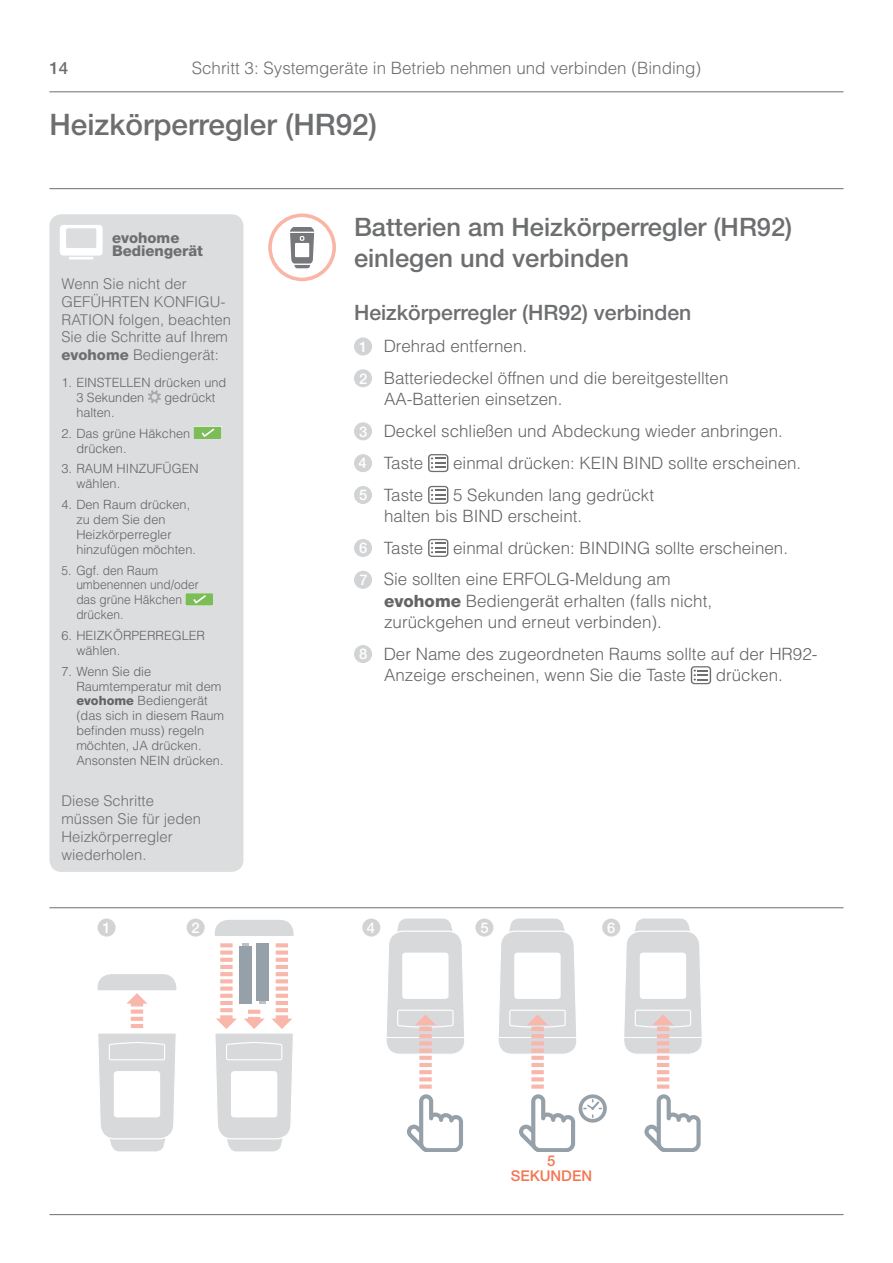
<style>
.page{position:relative;width:893px;height:1263px;background:#fff}
.page>*{position:absolute;margin:0;border:0;box-sizing:border-box;transform-origin:0 0}
.t1{font:500 29.7px "Helvetica Neue";color:#6d6e70}
.t2{font:500 25.5px/31.8px "Helvetica Neue";color:#6d6e70}
.t3{font:500 21.15px "Helvetica Neue";color:#6d6e70}
.t4{font:300 16.95px/31.8px "Helvetica LT Std";color:#636466}
.t5{font:300 16.95px "Helvetica LT Std";color:#6d6e70}
.t6{font:500 16.95px "Helvetica Neue";color:#6d6e70}
.t7{font:300 14.85px/17.9px "Helvetica LT Std";color:#6d6e70}
.t8{font:800 14.85px/12.8px "Helvetica Neue";color:#6d6e70}
.t9{font:500 14.85px/14.9px "Helvetica Neue";color:#f47754;text-align:center}
.t10{font:500 14.7px "Helvetica Neue";color:#fff}
.t11{font:300 12.75px/14.9px "Helvetica LT Std";color:#636466}
.t12{font:300 12.75px/14.9px "Helvetica LT Std";color:#636466;scale:.94 1}
.s1{font-family:"Helvetica Neue";font-weight:800}
.s2{font-family:"Helvetica Neue";font-weight:500;font-size:14.7px;color:#fff}
</style>
<div class="page">
<div style="left:354px;top:337px;width:18px;height:19px;background:#d1d3d4;border-radius:50%"></div>
<div style="left:354px;top:369px;width:18px;height:18px;background:#d1d3d4;border-radius:50%"></div>
<div style="left:354px;top:422px;width:18px;height:18px;background:#d1d3d4;border-radius:50%"></div>
<div style="left:354px;top:454px;width:18px;height:18px;background:#d1d3d4;border-radius:50%"></div>
<svg style="left:428px;top:454px;width:20px;height:18px"></svg>
<div style="left:354px;top:486px;width:18px;height:18px;background:#d1d3d4;border-radius:50%"></div>
<svg style="left:428px;top:486px;width:20px;height:18px"></svg>
<div style="left:354px;top:539px;width:18px;height:18px;background:#d1d3d4;border-radius:50%"></div>
<svg style="left:428px;top:539px;width:20px;height:18px"></svg>
<div style="left:354px;top:571px;width:18px;height:18px;background:#d1d3d4;border-radius:50%"></div>
<div style="left:354px;top:645px;width:18px;height:18px;background:#d1d3d4;border-radius:50%"></div>
<svg style="left:690px;top:666px;width:21px;height:18px"></svg>
<div style="left:49px;top:214px;width:194px;height:658px;background:#dcddde;border-radius:12px"></div>
<svg style="left:148px;top:390px;width:13px;height:13px"></svg>
<svg style="left:194px;top:427px;width:27px;height:12px"></svg>
<svg style="left:185px;top:593px;width:28px;height:13px"></svg>
<div style="left:60px;top:225px;width:43px;height:31px;background:#fff;border-radius:3px"></div>
<div style="left:66px;top:228px;width:30px;height:20px;background:#dcddde;border-radius:2px"></div>
<hr style="left:69px;top:257px;width:24px;height:3px;background:#fff">
<svg style="left:268px;top:214px;width:68px;height:67px"></svg>
<svg style="left:215px;top:920px;width:79px;height:16px"></svg>
<svg style="left:385px;top:908px;width:81px;height:244px"></svg>
<svg style="left:622px;top:908px;width:80px;height:244px"></svg>
<svg style="left:213px;top:943px;width:82px;height:273px"></svg>
<svg style="left:497px;top:908px;width:109px;height:244px"></svg>
<svg style="left:98px;top:974px;width:79px;height:178px"></svg>
<div style="left:98px;top:919px;width:18px;height:18px;background:#d1d3d4;border-radius:50%"></div>
<div style="left:187px;top:919px;width:18px;height:18px;background:#d1d3d4;border-radius:50%"></div>
<div style="left:362px;top:919px;width:18px;height:18px;background:#d1d3d4;border-radius:50%"></div>
<div style="left:475px;top:919px;width:18px;height:18px;background:#d1d3d4;border-radius:50%"></div>
<div style="left:602px;top:919px;width:18px;height:18px;background:#d1d3d4;border-radius:50%"></div>
<hr style="left:49px;top:188px;width:794px;height:1px;background:#6d6e70">
<hr style="left:49px;top:1214px;width:794px;height:1px;background:#6d6e70">
<hr style="left:49px;top:907px;width:794px;height:1px;background:#6d6e70">
<hr style="left:49px;top:92px;width:794px;height:1px;background:#6d6e70">
<p class="t6" style="left:49px;top:62px;width:20px">14</p>
<p class="t5" style="left:192px;top:61px;width:511px">Schritt 3: Systemgeräte in Betrieb nehmen und verbinden (Binding)</p>
<h1 class="t1" style="left:49px;top:114px;width:329px">Heizkörperregler (HR92)</h1>
<p class="t8" style="left:112px;top:233px;width:93px">evohome<br>Bediengerät</p>
<p class="t7" style="left:61px;top:276px;width:171px">Wenn Sie nicht der<br>GEFÜHRTEN KONFIGU-<br>RATION folgen, beachten<br>Sie die Schritte auf Ihrem <span class="s1">evohome</span> Bediengerät:</p>
<p class="t11" style="left:76px;top:376px;width:151px;text-indent:-15px">1. EINSTELLEN drücken und<br>3 Sekunden</p>
<p class="t11" style="left:164px;top:391px;width:52px">gedrückt</p>
<p class="t11" style="left:76px;top:406px;width:40px">halten.</p>
<p class="t11" style="left:76px;top:427px;width:115px;text-indent:-15px">2. Das grüne Häkchen drücken.</p>
<p class="t11" style="left:76px;top:463px;width:124px;text-indent:-15px">3. RAUM HINZUFÜGEN wählen.</p>
<p class="t11" style="left:76px;top:498px;width:121px;text-indent:-15px">4. Den Raum drücken, zu dem Sie den<br>Heizkörperregler hinzufügen möchten.</p>
<p class="t12" style="left:76px;top:564px;width:132px;text-indent:-15px">5. Ggf. den Raum umbenennen und/oder das grüne Häkchen drücken.</p>
<p class="t11" style="left:76px;top:629px;width:130px;text-indent:-15px">6. HEIZKÖRPERREGLER wählen.</p>
<p class="t11" style="left:76px;top:665px;width:149px;text-indent:-15px">7. Wenn Sie die<br>Raumtemperatur mit dem <span class="s1">evohome</span> Bediengerät (das sich in diesem Raum befinden muss) regeln möchten, JA drücken.<br>Ansonsten NEIN drücken.</p>
<p class="t7" style="left:61px;top:794px;width:141px">Diese Schritte müssen Sie für jeden<br>Heizkörperregler wiederholen.</p>
<h2 class="t2" style="left:354px;top:213px;width:440px">Batterien am Heizkörperregler (HR92) einlegen und verbinden</h2>
<p class="t3" style="left:354px;top:305px;width:339px">Heizkörperregler (HR92) verbinden</p>
<p class="t4" style="left:359px;top:332px;width:371px"><span class="s2">1</span> Drehrad entfernen.<br><span class="s2">2</span> Batteriedeckel öffnen und die bereitgestellten</p>
<p class="t4" style="left:358px;top:385px;width:426px;text-indent:26px">AA-Batterien einsetzen.<br><span class="s2">3</span> Deckel schließen und Abdeckung wieder anbringen.<br><span class="s2">4</span> Taste</p>
<p class="t4" style="left:453px;top:448px;width:349px">einmal drücken: KEIN BIND sollte erscheinen.</p>
<p class="t4" style="left:384px;top:486px;width:271px;line-height:21.1px;text-indent:69px">5 Sekunden lang gedrückt halten bis BIND erscheint.</p>
<p class="t4" style="left:359px;top:533px;width:66px"><span class="s2">6</span> Taste</p>
<p class="t4" style="left:359px;top:480px;width:66px"><span class="s2">5</span> Taste</p>
<p class="t4" style="left:359px;top:533px;width:430px;text-indent:94px">einmal drücken: BINDING sollte erscheinen.<br><span class="s2">7</span> Sie sollten eine ERFOLG-Meldung am</p>
<p class="t4" style="left:384px;top:592px;width:329px;line-height:21.1px"><span class="s1">evohome</span> Bediengerät erhalten (falls nicht, zurückgehen und erneut verbinden).</p>
<p class="t4" style="left:384px;top:645px;width:435px;line-height:21.1px;text-indent:-25px"><span class="s2">8</span> Der Name des zugeordneten Raums sollte auf der HR92-<br>Anzeige erscheinen, wenn Sie die Taste</p>
<p class="t4" style="left:715px;top:661px;width:68px">drücken.</p>
<p class="t10" style="left:103px;top:922px;width:10px">1</p>
<p class="t10" style="left:191px;top:922px;width:10px">2</p>
<p class="t10" style="left:367px;top:922px;width:10px">4</p>
<p class="t10" style="left:480px;top:922px;width:10px">5</p>
<p class="t10" style="left:607px;top:922px;width:10px">6</p>
<p class="t9" style="left:510px;top:1155px;width:83px">5<br>SEKUNDEN</p>
</div>
